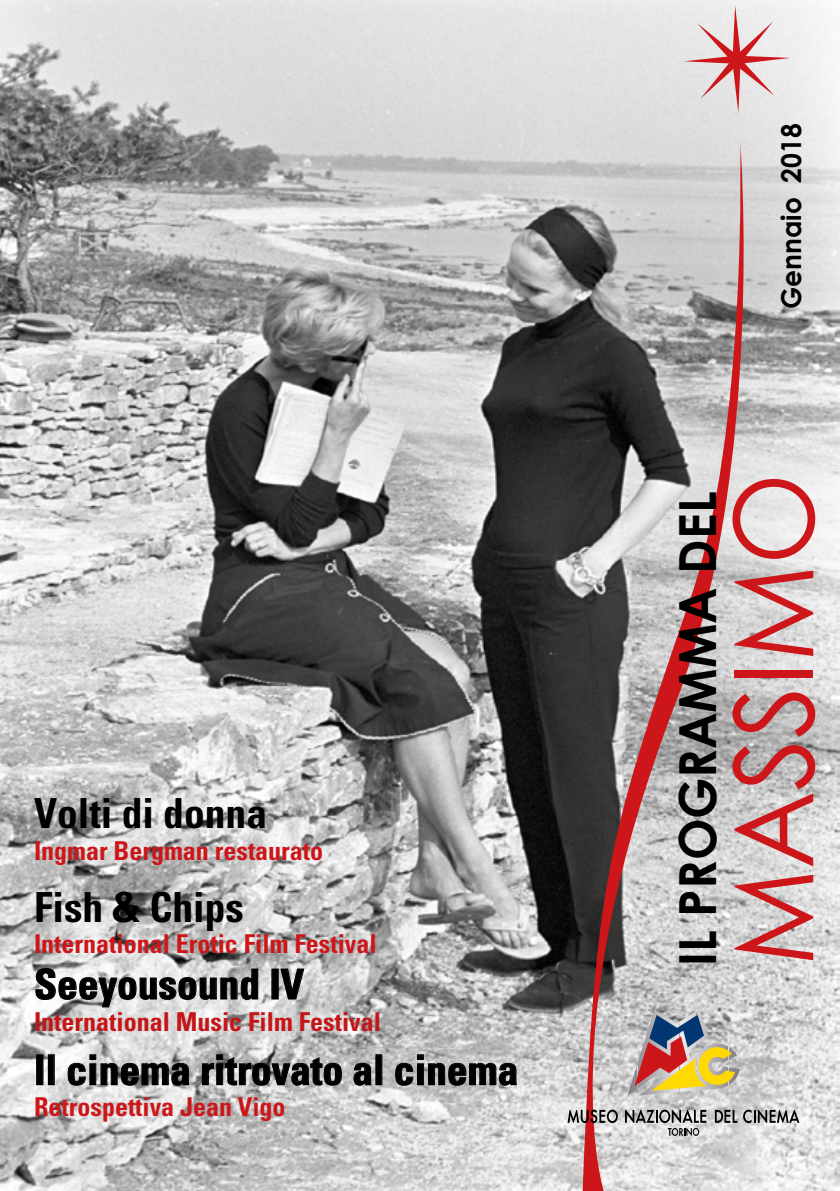
<style>
.page{position:relative;width:840px;height:1191px;background:#fff}
.page>*{position:absolute;margin:0;border:0;box-sizing:border-box;transform-origin:0 0}
.t1{font:109.6px "Century Gothic";color:#cd1619;scale:.96 1}
.t2{font:700 51.2px "Century Gothic";color:#000;scale:.96 1}
.t3{font:700 condensed 41.4px "Univers";color:#000}
.t4{font:700 27.4px "Century Gothic";color:#000;scale:.96 1}
.t5{font:700 condensed 26px "Univers";color:#cd1619}
.t6{font:700 condensed 26px "Univers";color:#c51517}
</style>
<div class="page">
<img style="left:0;top:0;width:839px;height:1191px">
<svg style="left:549px;top:141px;width:262px;height:1050px;background:#aba3a3"></svg>
<svg style="left:683px;top:5px;width:106px;height:108px;background:#e4cccc"></svg>
<div style="left:48px;top:1054px;width:6px;height:30px;border:1px solid #000"></div>
<svg style="left:67px;top:1054px;width:122px;height:32px;background:#a4a4a4"></svg>
<svg style="left:201px;top:1054px;width:141px;height:32px;background:#999"></svg>
<svg style="left:353px;top:1062px;width:18px;height:24px"></svg>
<svg style="left:394px;top:1054px;width:123px;height:32px;background:#a2a2a2"></svg>
<svg style="left:35px;top:967px;width:223px;height:41px"></svg>
<svg style="left:280px;top:968px;width:24px;height:32px"></svg>
<hr style="left:627px;top:1009px;width:1px;height:88px;background:#7c7a7f">
<hr style="left:628px;top:1009px;width:1px;height:88px;background:#7e7c81">
<hr style="left:629px;top:1009px;width:1px;height:88px;background:#817e84">
<hr style="left:630px;top:1009px;width:1px;height:88px;background:#838084">
<hr style="left:631px;top:1009px;width:1px;height:88px;background:#858287">
<hr style="left:632px;top:1009px;width:1px;height:88px;background:#878589">
<hr style="left:633px;top:1009px;width:1px;height:88px;background:#89858a">
<hr style="left:634px;top:1009px;width:1px;height:88px;background:#8d888d">
<hr style="left:635px;top:1009px;width:1px;height:88px;background:#8f8a8e">
<hr style="left:636px;top:1009px;width:1px;height:88px;background:#918d90">
<hr style="left:637px;top:1009px;width:1px;height:88px;background:#938f92">
<hr style="left:638px;top:1009px;width:1px;height:88px;background:#959195">
<hr style="left:639px;top:1009px;width:1px;height:88px;background:#979397">
<hr style="left:640px;top:1009px;width:1px;height:88px;background:#99959a">
<hr style="left:641px;top:1009px;width:1px;height:88px;background:#9a9699">
<hr style="left:642px;top:1009px;width:1px;height:88px;background:#9c999c">
<hr style="left:643px;top:1009px;width:1px;height:88px;background:#9e9a9d">
<hr style="left:644px;top:1009px;width:1px;height:88px;background:#a09ca0">
<hr style="left:645px;top:1009px;width:1px;height:88px;background:#a29ea2">
<hr style="left:646px;top:1009px;width:1px;height:88px;background:#a4a0a3">
<hr style="left:647px;top:1009px;width:1px;height:88px;background:#a8a3a6">
<hr style="left:648px;top:1009px;width:1px;height:88px;background:#aaa5a8">
<hr style="left:649px;top:1009px;width:1px;height:88px;background:#aca8ab">
<hr style="left:650px;top:1009px;width:1px;height:88px;background:#aeaaad">
<hr style="left:651px;top:1009px;width:1px;height:88px;background:#b0acae">
<hr style="left:652px;top:1009px;width:1px;height:88px;background:#b3afb1">
<hr style="left:653px;top:1009px;width:1px;height:88px;background:#b5b1b4">
<hr style="left:654px;top:1009px;width:1px;height:88px;background:#b7b2b5">
<hr style="left:655px;top:1009px;width:1px;height:88px;background:#b9b4b8">
<hr style="left:656px;top:1009px;width:1px;height:88px;background:#bbb7ba">
<hr style="left:657px;top:1009px;width:1px;height:88px;background:#bdb9bb">
<hr style="left:658px;top:1009px;width:1px;height:88px;background:#bebbbe">
<hr style="left:659px;top:1009px;width:1px;height:88px;background:#c1bec0">
<hr style="left:660px;top:1009px;width:1px;height:88px;background:#c2c0c3">
<hr style="left:661px;top:1009px;width:1px;height:88px;background:#c6c3c5">
<hr style="left:662px;top:1009px;width:1px;height:88px;background:#c8c5c6">
<hr style="left:663px;top:1009px;width:1px;height:88px;background:#cac8c9">
<hr style="left:664px;top:1009px;width:1px;height:88px;background:#cccacb">
<hr style="left:665px;top:1009px;width:1px;height:88px;background:#cecbcd">
<hr style="left:666px;top:1009px;width:1px;height:88px;background:#d0cdd0">
<hr style="left:667px;top:1009px;width:1px;height:88px;background:#d1cecf">
<hr style="left:669px;top:1009px;width:1px;height:88px;background:#d3d0d2">
<hr style="left:670px;top:1009px;width:1px;height:88px;background:#d5d3d4">
<hr style="left:671px;top:1009px;width:1px;height:88px;background:#d6d5d7">
<hr style="left:672px;top:1009px;width:1px;height:88px;background:#d8d8da">
<hr style="left:673px;top:1009px;width:1px;height:88px;background:#dbdadd">
<hr style="left:674px;top:1009px;width:1px;height:88px;background:#ddddde">
<hr style="left:675px;top:1009px;width:1px;height:88px;background:#e1e0e0">
<hr style="left:676px;top:1009px;width:1px;height:88px;background:#e2e1e2">
<hr style="left:677px;top:1009px;width:1px;height:88px;background:#e4e3e4">
<hr style="left:678px;top:1009px;width:1px;height:88px;background:#e7e6e7">
<hr style="left:679px;top:1009px;width:1px;height:88px;background:#e9e8e8">
<hr style="left:680px;top:1009px;width:1px;height:88px;background:#ebeaea">
<hr style="left:681px;top:1009px;width:1px;height:88px;background:#ededed">
<hr style="left:682px;top:1009px;width:1px;height:88px;background:#ebeaea">
<hr style="left:683px;top:1009px;width:1px;height:88px;background:#e9e8e8">
<hr style="left:684px;top:1009px;width:1px;height:88px;background:#e7e6e7">
<hr style="left:685px;top:1009px;width:1px;height:88px;background:#e5e5e5">
<hr style="left:686px;top:1009px;width:1px;height:88px;background:#e3e2e3">
<hr style="left:687px;top:1009px;width:1px;height:88px;background:#e1e0e0">
<hr style="left:689px;top:1009px;width:1px;height:88px;background:#dfdddf">
<hr style="left:690px;top:1009px;width:1px;height:88px;background:#dddbdd">
<hr style="left:691px;top:1009px;width:1px;height:88px;background:#dbd8da">
<hr style="left:692px;top:1009px;width:1px;height:88px;background:#d8d6d7">
<hr style="left:693px;top:1009px;width:1px;height:88px;background:#d6d4d5">
<hr style="left:694px;top:1009px;width:1px;height:88px;background:#d5d3d4">
<hr style="left:695px;top:1009px;width:1px;height:88px;background:#d3d0d2">
<hr style="left:696px;top:1009px;width:1px;height:88px;background:#d0cfd1">
<hr style="left:697px;top:1009px;width:1px;height:88px;background:#cecdce">
<hr style="left:698px;top:1009px;width:1px;height:88px;background:#cccacb">
<hr style="left:699px;top:1009px;width:1px;height:88px;background:#cac8ca">
<hr style="left:700px;top:1009px;width:1px;height:88px;background:#c8c5c8">
<hr style="left:701px;top:1009px;width:1px;height:88px;background:#c6c3c5">
<hr style="left:702px;top:1009px;width:1px;height:88px;background:#c4c2c4">
<hr style="left:703px;top:1009px;width:1px;height:88px;background:#c2c0c3">
<hr style="left:704px;top:1009px;width:1px;height:88px;background:#c1bec0">
<hr style="left:705px;top:1009px;width:1px;height:88px;background:#bebbbe">
<hr style="left:706px;top:1009px;width:1px;height:88px;background:#bdb9bb">
<hr style="left:707px;top:1009px;width:1px;height:88px;background:#bbb7b9">
<hr style="left:708px;top:1009px;width:1px;height:88px;background:#b9b4b8">
<hr style="left:709px;top:1009px;width:1px;height:88px;background:#b7b2b5">
<hr style="left:710px;top:1009px;width:1px;height:88px;background:#b5b1b4">
<hr style="left:711px;top:1009px;width:1px;height:88px;background:#b3afb1">
<hr style="left:712px;top:1009px;width:1px;height:88px;background:#b0adb0">
<hr style="left:713px;top:1009px;width:1px;height:88px;background:#aeaaad">
<hr style="left:714px;top:1009px;width:1px;height:88px;background:#aca8ab">
<hr style="left:715px;top:1009px;width:1px;height:88px;background:#aaa5a8">
<hr style="left:716px;top:1009px;width:1px;height:88px;background:#a8a3a6">
<hr style="left:717px;top:1009px;width:1px;height:88px;background:#a6a1a5">
<hr style="left:718px;top:1009px;width:1px;height:88px;background:#a4a0a3">
<hr style="left:719px;top:1009px;width:1px;height:88px;background:#a29ea1">
<hr style="left:720px;top:1009px;width:1px;height:88px;background:#a09c9e">
<hr style="left:722px;top:1009px;width:1px;height:88px;background:#9e9a9d">
<hr style="left:723px;top:1009px;width:1px;height:88px;background:#9c979b">
<hr style="left:724px;top:1009px;width:1px;height:88px;background:#9a9598">
<hr style="left:725px;top:1009px;width:1px;height:88px;background:#979397">
<hr style="left:726px;top:1009px;width:1px;height:88px;background:#959195">
<hr style="left:727px;top:1009px;width:1px;height:88px;background:#939095">
<hr style="left:728px;top:1009px;width:1px;height:88px;background:#918e92">
<hr style="left:729px;top:1009px;width:1px;height:88px;background:#8f8c90">
<hr style="left:730px;top:1009px;width:1px;height:88px;background:#8d8a8e">
<hr style="left:731px;top:1009px;width:1px;height:88px;background:#8b878b">
<hr style="left:732px;top:1009px;width:1px;height:88px;background:#89858a">
<hr style="left:733px;top:1009px;width:1px;height:88px;background:#878388">
<hr style="left:734px;top:1009px;width:1px;height:88px;background:#858186">
<hr style="left:735px;top:1009px;width:1px;height:88px;background:#838084">
<hr style="left:736px;top:1009px;width:1px;height:88px;background:#817e84">
<hr style="left:737px;top:1009px;width:1px;height:88px;background:#7e7c81">
<hr style="left:738px;top:1009px;width:1px;height:88px;background:#7c7a7f">
<hr style="left:739px;top:1009px;width:1px;height:88px;background:#7c7a7f">
<svg style="left:634px;top:1014px;width:100px;height:76px"></svg>
<svg style="left:567px;top:1109px;width:50px;height:14px"></svg>
<svg style="left:714px;top:1109px;width:85px;height:14px"></svg>
<svg style="left:624px;top:1109px;width:81px;height:26px;background:#a4a4a4"></svg>
<h3 class="t3" style="left:34px;top:788px;width:234px">Volti di donna</h3>
<p class="t5" style="left:34px;top:835px;width:290px">Ingmar Bergman restaurato</p>
<h3 class="t3" style="left:34px;top:881px;width:211px">Fish &amp; Chips</h3>
<p class="t5" style="left:34px;top:928px;width:344px">International Erotic Film Festival</p>
<h3 class="t3" style="left:34px;top:959px;width:271px">Seeyousound IV</h3>
<p class="t6" style="left:34px;top:1005px;width:348px">International Music Film Festival</p>
<h3 class="t3" style="left:34px;top:1044px;width:485px">Il cinema ritrovato al cinema</h3>
<p class="t5" style="left:34px;top:1091px;width:253px">Retrospettiva Jean Vigo</p>
<p class="t4" style="left:769px;top:309px;width:195px;rotate:-90deg">Gennaio 2018</p>
<h2 class="t2" style="left:658px;top:966px;width:495px;rotate:-90deg">IL PROGRAMMA DEL</h2>
<h1 class="t1" style="left:696px;top:966px;width:515px;rotate:-90deg">MASSIMO</h1>
</div>
